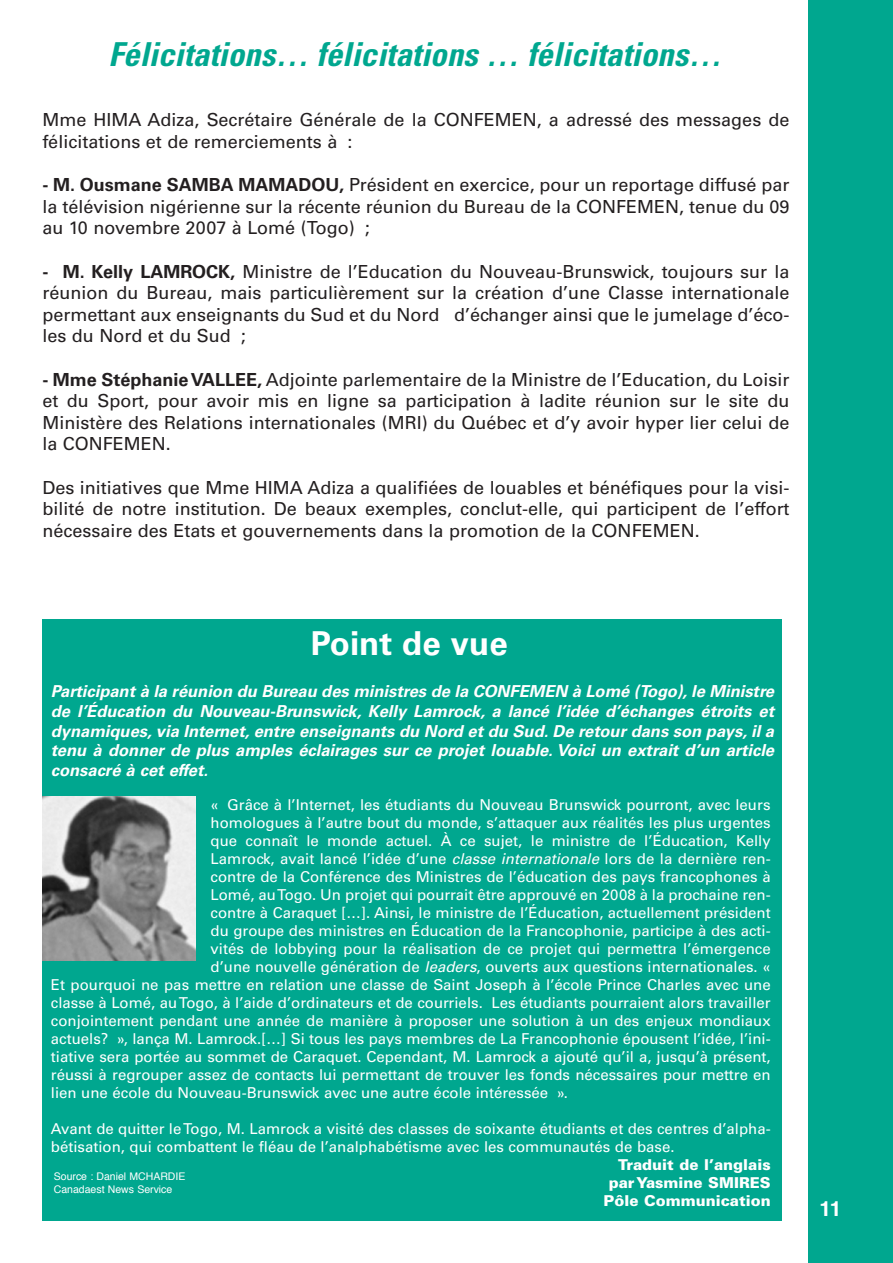
<style>
.page{position:relative;width:893px;height:1263px;background:#fff}
.page>*{position:absolute;margin:0;border:0;box-sizing:border-box;transform-origin:0 0}
.t1{font:italic 700 condensed 33px "Univers";color:#00a78f}
.t2{font:700 33px "Univers";color:#fff}
.t3{font:700 21px "Helvetica";color:#fff}
.t4{font:18px/21.6px "Univers";color:#231f20;text-align:justify}
.t5{font:italic 700 16.5px/19.8px "Univers";letter-spacing:-.02em;color:#fff;text-align:justify}
.t6{font:15px/18px "Univers";color:#fff}
.t7{font:900 15px/18px "Univers";color:#fff;text-align:right}
.t8{font:10.5px/12.6px "Helvetica";color:#fff}
.s1{font-weight:700}
.s2{font-style:italic}
</style>
<div class="page">
<div style="left:42px;top:619px;width:739px;height:601px;background:#00a78f"></div>
<div style="left:808px;top:0;width:84px;height:1263px;background:#00a78f"></div>
<img style="left:42px;top:796px;width:153px;height:164px">
<h1 class="t1" style="left:108px;top:43px;width:621px">Félicitations… félicitations … félicitations…</h1>
<p class="t4" style="left:42px;top:111px;width:748px">Mme HIMA Adiza, Secrétaire Générale de la CONFEMEN, a adressé des messages de félicitations et de remerciements à :</p>
<p class="t4" style="left:42px;top:176px;width:748px"><span class="s1">- M. Ousmane SAMBA MAMADOU,</span> Président en exercice, pour un reportage diffusé par la télévision nigérienne sur la récente réunion du Bureau de la CONFEMEN, tenue du 09 au 10 novembre 2007 à Lomé (Togo) ;</p>
<p class="t4" style="left:42px;top:262px;width:748px"><span class="s1">- M. Kelly LAMROCK,</span> Ministre de l’Education du Nouveau-Brunswick, toujours sur la réunion du Bureau, mais particulièrement sur la création d’une Classe internationale permettant aux enseignants du Sud et du Nord d’échanger ainsi que le jumelage d’éco&shy;les du Nord et du Sud ;</p>
<p class="t4" style="left:42px;top:370px;width:748px"><span class="s1">- Mme Stéphanie VALLEE,</span> Adjointe parlementaire de la Ministre de l’Education, du Loisir et du Sport, pour avoir mis en ligne sa participation à ladite réunion sur le site du Ministère des Relations internationales (MRI) du Québec et d’y avoir hyper lier celui de la CONFEMEN.</p>
<p class="t4" style="left:42px;top:478px;width:748px">Des initiatives que Mme HIMA Adiza a qualifiées de louables et bénéfiques pour la visi&shy;bilité de notre institution. De beaux exemples, conclut-elle, qui participent de l’effort nécessaire des Etats et gouvernements dans la promotion de la CONFEMEN.</p>
<h1 class="t2" style="left:311px;top:631px;width:198px">Point de vue</h1>
<p class="t5" style="left:51px;top:683px;width:728px">Participant à la réunion du Bureau des ministres de la CONFEMEN à Lomé (Togo), le Ministre de l’Éducation du Nouveau-Brunswick, Kelly Lamrock, a lancé l’idée d’échanges étroits et dynamiques, via Internet, entre enseignants du Nord et du Sud. De retour dans son pays, il a tenu à donner de plus amples éclairages sur ce projet louable. Voici un extrait d’un article consacré à cet effet.</p>
<p class="t6" style="left:210px;top:797px;width:561px">« Grâce à l’Internet, les étudiants du Nouveau Brunswick pourront, avec leurs</p>
<p class="t6" style="left:210px;top:815px;width:562px">homologues à l’autre bout du monde, s’attaquer aux réalités les plus urgentes</p>
<p class="t6" style="left:210px;top:833px;width:561px">que connaît le monde actuel. À ce sujet, le ministre de l’Éducation, Kelly</p>
<p class="t6" style="left:210px;top:851px;width:561px">Lamrock, avait lancé l’idée d’une <span class="s2">classe internationale</span> lors de la dernière ren-</p>
<p class="t6" style="left:210px;top:869px;width:561px">contre de la Conférence des Ministres de l’éducation des pays francophones à</p>
<p class="t6" style="left:210px;top:887px;width:562px">Lomé, au Togo. Un projet qui pourrait être approuvé en 2008 à la prochaine ren-</p>
<p class="t6" style="left:210px;top:905px;width:562px">contre à Caraquet […]. Ainsi, le ministre de l’Éducation, actuellement président</p>
<p class="t6" style="left:210px;top:923px;width:561px">du groupe des ministres en Éducation de la Francophonie, participe à des acti-</p>
<p class="t6" style="left:210px;top:941px;width:562px">vités de lobbying pour la réalisation de ce projet qui permettra l’émergence</p>
<p class="t6" style="left:210px;top:959px;width:561px">d’une nouvelle génération de <span class="s2">leaders</span>, ouverts aux questions internationales. «</p>
<p class="t6" style="left:51px;top:977px;width:721px">Et pourquoi ne pas mettre en relation une classe de Saint Joseph à l’école Prince Charles avec une</p>
<p class="t6" style="left:51px;top:995px;width:721px">classe à Lomé, au Togo, à l’aide d’ordinateurs et de courriels. Les étudiants pourraient alors travailler</p>
<p class="t6" style="left:51px;top:1013px;width:721px">conjointement pendant une année de manière à proposer une solution à un des enjeux mondiaux</p>
<p class="t6" style="left:51px;top:1031px;width:721px">actuels? », lança M. Lamrock.[…] Si tous les pays membres de La Francophonie épousent l’idée, l’ini-</p>
<p class="t6" style="left:51px;top:1049px;width:721px">tiative sera portée au sommet de Caraquet. Cependant, M. Lamrock a ajouté qu’il a, jusqu’à présent,</p>
<p class="t6" style="left:51px;top:1067px;width:721px">réussi à regrouper assez de contacts lui permettant de trouver les fonds nécessaires pour mettre en</p>
<p class="t6" style="left:51px;top:1085px;width:518px">lien une école du Nouveau-Brunswick avec une autre école intéressée ».</p>
<p class="t6" style="left:51px;top:1121px;width:721px">Avant de quitter le Togo, M. Lamrock a visité des classes de soixante étudiants et des centres d’alpha&shy;bétisation, qui combattent le fléau de l’analphabétisme avec les communautés de base.</p>
<p class="t7" style="left:603px;top:1157px;width:169px">Traduit de l’anglais par Yasmine SMIRES<br>Pôle Communication</p>
<p class="t8" style="left:54px;top:1171px;width:133px">Source : Daniel MCHARDIE<br>Canadaest News Service</p>
<h2 class="t3" style="left:819px;top:1200px;width:24px">11</h2>
</div>
